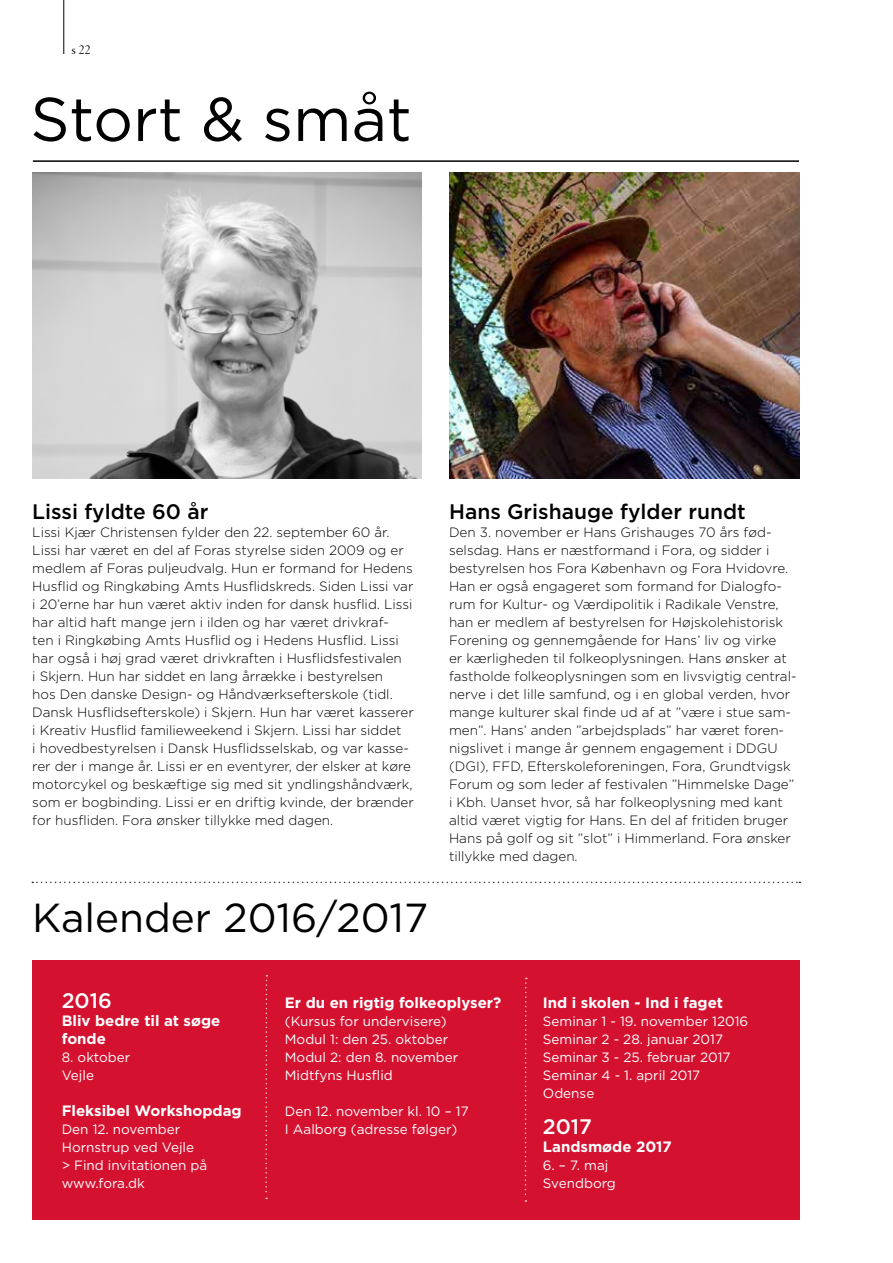
<style>
.page{position:relative;width:893px;height:1263px;background:#fff}
.page>*{position:absolute;margin:0;border:0;box-sizing:border-box;transform-origin:0 0}
.t1{font:61.5px "Gotham";color:#000}
.t2{font:40.5px "Gotham";color:#000}
.t3{font:500 21px "Gotham Pro";color:#000}
.t4{font:500 21px "Gotham";color:#fff}
.t5{font:700 15px/18px "Gotham";color:#fff}
.t6{font:300 13.5px/18px "Gotham Pro";color:#000}
.t7{font:13.5px/18px "Gotham";color:#fff}
.t8{font:13.5px "Granjon LT Std";color:#000}
</style>
<div class="page">
<hr style="left:64px;top:0;width:1px;height:54px;background:#000">
<img style="left:449px;top:173px;width:350px;height:306px">
<div style="left:32px;top:960px;width:767px;height:259px;background:#d51130"></div>
<img style="left:32px;top:173px;width:389px;height:306px">
<hr style="left:33px;top:160px;width:766px;height:2px;background:#000">
<svg style="left:265px;top:975px;width:2px;height:224px"></svg>
<svg style="left:525px;top:978px;width:2px;height:224px"></svg>
<svg style="left:32px;top:882px;width:768px;height:1px"></svg>
<p class="t8" style="left:71px;top:42px;width:21px">s 22</p>
<h1 class="t1" style="left:30px;top:80px;width:383px">Stort &amp; småt</h1>
<h3 class="t3" style="left:32px;top:500px;width:178px">Lissi fyldte 60 år</h3>
<p class="t6" style="left:32px;top:523px;width:383px">Lissi Kjær Christensen fylder den 22. september 60 år.<br>Lissi har været en del af Foras styrelse siden 2009 og er medlem af Foras puljeudvalg. Hun er formand for Hedens Husflid og Ringkøbing Amts Husflidskreds. Siden Lissi var i 20’erne har hun været aktiv inden for dansk husflid. Lissi har altid haft mange jern i ilden og har været drivkraf-<br>ten i Ringkøbing Amts Husflid og i Hedens Husflid. Lissi har også i høj grad været drivkraften i Husflidsfestivalen<br>i Skjern. Hun har siddet en lang årrække i bestyrelsen<br>hos Den danske Design- og Håndværksefterskole (tidl.<br>Dansk Husflidsefterskole) i Skjern. Hun har været kasserer i Kreativ Husflid familieweekend i Skjern. Lissi har siddet<br>i hovedbestyrelsen i Dansk Husflidsselskab, og var kasse&shy;rer der i mange år. Lissi er en eventyrer, der elsker at køre motorcykel og beskæftige sig med sit yndlingshåndværk, som er bogbinding. Lissi er en driftig kvinde, der brænder for husfliden. Fora ønsker tillykke med dagen.</p>
<h2 class="t2" style="left:32px;top:892px;width:397px">Kalender 2016/2017</h2>
<h3 class="t3" style="left:449px;top:500px;width:298px">Hans Grishauge fylder rundt</h3>
<p class="t6" style="left:449px;top:523px;width:349px">Den 3. november er Hans Grishauges 70 års fød&shy;selsdag. Hans er næstformand i Fora, og sidder i bestyrelsen hos Fora København og Fora Hvidovre.<br>Han er også engageret som formand for Dialogfo&shy;rum for Kultur- og Værdipolitik i Radikale Venstre, han er medlem af bestyrelsen for Højskolehistorisk Forening og gennemgående for Hans’ liv og virke<br>er kærligheden til folkeoplysningen. Hans ønsker at fastholde folkeoplysningen som en livsvigtig central&shy;nerve i det lille samfund, og i en global verden, hvor mange kulturer skal finde ud af at ”være i stue sam&shy;men”. Hans’ anden ”arbejdsplads” har været foren&shy;nigslivet i mange år gennem engagement i DDGU (DGI), FFD, Efterskoleforeningen, Fora, Grundtvigsk Forum og som leder af festivalen ”Himmelske Dage” i Kbh. Uanset hvor, så har folkeoplysning med kant altid været vigtig for Hans. En del af fritiden bruger Hans på golf og sit ”slot” i Himmerland. Fora ønsker tillykke med dagen.</p>
<h3 class="t4" style="left:62px;top:987px;width:52px">2016</h3>
<p class="t5" style="left:62px;top:1012px;width:160px">Bliv bedre til at søge fonde</p>
<p class="t7" style="left:62px;top:1048px;width:70px">8. oktober<br>Vejle</p>
<p class="t5" style="left:62px;top:1102px;width:181px">Fleksibel Workshopdag</p>
<p class="t7" style="left:62px;top:1120px;width:147px">Den 12. november<br>Hornstrup ved Vejle<br>&gt; Find invitationen på www.fora.dk</p>
<p class="t5" style="left:285px;top:994px;width:218px">Er du en rigtig folkeoplyser?</p>
<p class="t7" style="left:285px;top:1012px;width:175px">(Kursus for undervisere)<br>Modul 1: den 25. oktober<br>Modul 2: den 8. november<br>Midtfyns Husflid</p>
<p class="t7" style="left:285px;top:1102px;width:185px">Den 12. november kl. 10 – 17<br>I Aalborg (adresse følger)</p>
<p class="t5" style="left:543px;top:994px;width:182px">Ind i skolen - Ind i faget</p>
<p class="t7" style="left:543px;top:1012px;width:207px">Seminar 1 - 19. november 12016<br>Seminar 2 - 28. januar 2017<br>Seminar 3 - 25. februar 2017<br>Seminar 4 - 1. april 2017<br>Odense</p>
<h3 class="t4" style="left:543px;top:1113px;width:51px">2017</h3>
<p class="t5" style="left:543px;top:1138px;width:131px">Landsmøde 2017</p>
<p class="t7" style="left:543px;top:1156px;width:75px">6. – 7. maj<br>Svendborg</p>
</div>
